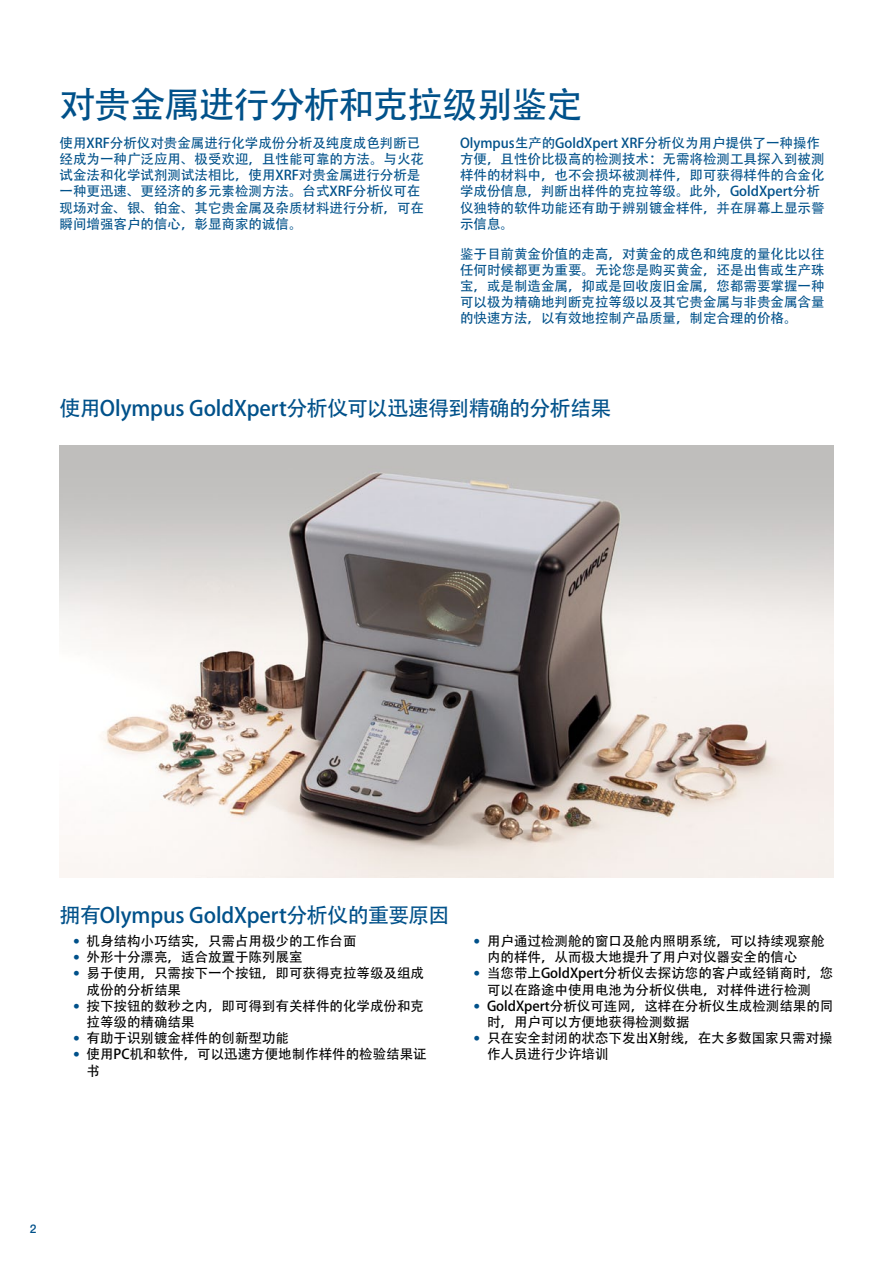
<style>
.page{position:relative;width:893px;height:1263px;background:#fff}
.page>*{position:absolute;margin:0;border:0;box-sizing:border-box;transform-origin:0 0}
.Title_1{font:36px "Adobe Heiti Std";letter-spacing:-.035em;color:#00518a}
.Title_2{font:21px "Adobe Heiti Std";letter-spacing:-.01em;color:#00518a}
.Text_2{font:13.5px/16.2px "Adobe Heiti Std";color:#00518a}
.t1{font:13.5px/16.2px "Adobe Heiti Std";color:#000}
.Pagination{font:500 12px "Helvetica Neue LT Std";color:#00518a}
.s1{font-family:"Helvetica Neue LT Std";color:#00518a}
</style>
<div class="page">
<img style="left:60px;top:445px;width:773px;height:432px">
<p class="Title_1" style="left:60px;top:83px;width:524px">对贵金属进行分析和克拉级别鉴定</p>
<p class="Text_2" style="left:60px;top:135px;width:366px">使用XRF分析仪对贵金属进行化学成份分析及纯度成色判断已经成为一种广泛应用、极受欢迎，且性能可靠的方法。与火花试金法和化学试剂测试法相比，使用XRF对贵金属进行分析是一种更迅速、更经济的多元素检测方法。台式XRF分析仪可在现场对金、银、铂金、其它贵金属及杂质材料进行分析，可在瞬间增强客户的信心，彰显商家的诚信。</p>
<p class="Text_2" style="left:460px;top:135px;width:366px">Olympus生产的GoldXpert XRF分析仪为用户提供了一种操作方便，且性价比极高的检测技术：无需将检测工具探入到被测样件的材料中，也不会损坏被测样件，即可获得样件的合金化学成份信息，判断出样件的克拉等级。此外，GoldXpert分析仪独特的软件功能还有助于辨别镀金样件，并在屏幕上显示警示信息。</p>
<p class="Text_2" style="left:460px;top:246px;width:366px;text-align:justify">鉴于目前黄金价值的走高，对黄金的成色和纯度的量化比以往任何时候都更为重要。无论您是购买黄金，还是出售或生产珠宝，或是制造金属，抑或是回收废旧金属，您都需要掌握一种可以极为精确地判断克拉等级以及其它贵金属与非贵金属含量的快速方法，以有效地控制产品质量，制定合理的价格。</p>
<p class="Title_2" style="left:60px;top:395px;width:553px">使用Olympus GoldXpert分析仪可以迅速得到精确的分析结果</p>
<p class="Title_2" style="left:60px;top:903px;width:391px">拥有Olympus GoldXpert分析仪的重要原因</p>
<p class="t1" style="left:73px;top:933px;width:285px"><span class="s1">•</span> 机身结构小巧结实，只需占用极少的工作台面</p>
<p class="t1" style="left:73px;top:949px;width:231px"><span class="s1">•</span> 外形十分漂亮，适合放置于陈列展室</p>
<p class="t1" style="left:87px;top:966px;width:339px;text-indent:-14px"><span class="s1">•</span> 易于使用，只需按下一个按钮，即可获得克拉等级及组成成份的分析结果</p>
<p class="t1" style="left:87px;top:998px;width:339px;text-indent:-14px"><span class="s1">•</span> 按下按钮的数秒之内，即可得到有关样件的化学成份和克拉等级的精确结果</p>
<p class="t1" style="left:73px;top:1030px;width:217px"><span class="s1">•</span> 有助于识别镀金样件的创新型功能</p>
<p class="t1" style="left:87px;top:1047px;width:342px;text-indent:-14px"><span class="s1">•</span> 使用PC机和软件，可以迅速方便地制作样件的检验结果证书</p>
<p class="t1" style="left:487px;top:933px;width:339px;text-indent:-14px"><span class="s1">•</span> 用户通过检测舱的窗口及舱内照明系统，可以持续观察舱内的样件，从而极大地提升了用户对仪器安全的信心</p>
<p class="t1" style="left:487px;top:966px;width:348px;text-indent:-14px"><span class="s1">•</span> 当您带上GoldXpert分析仪去探访您的客户或经销商时，您可以在路途中使用电池为分析仪供电，对样件进行检测</p>
<p class="t1" style="left:487px;top:998px;width:348px;text-indent:-14px"><span class="s1">•</span> GoldXpert分析仪可连网，这样在分析仪生成检测结果的同时，用户可以方便地获得检测数据</p>
<p class="t1" style="left:487px;top:1030px;width:347px;text-indent:-14px"><span class="s1">•</span> 只在安全封闭的状态下发出X射线，在大多数国家只需对操作人员进行少许培训</p>
<p class="Pagination" style="left:30px;top:1222px;width:8px">2</p>
</div>
